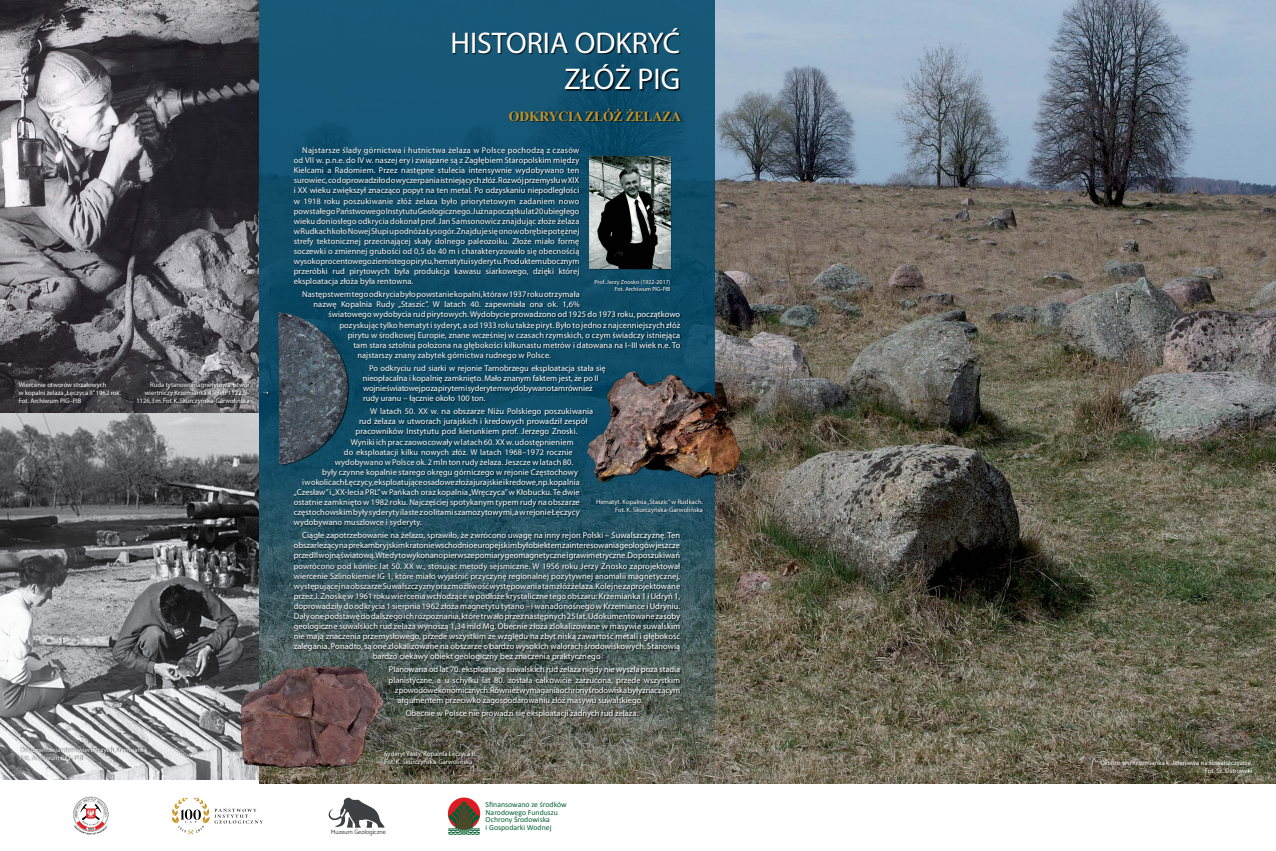
<style>
.page{position:relative;width:1276px;height:851px;background:#fff}
.page>*{position:absolute;margin:0;border:0;box-sizing:border-box;transform-origin:0 0}
.t1{font:30px/36px "Myriad Pro";color:#fff;text-align:right}
.t2{font:700 13.8px "Times New Roman";letter-spacing:-.02em;color:#bd932f}
.t3{font:8.4px/10.1px "Myriad Pro";letter-spacing:.01em;color:#fff;text-align:justify}
.t4{font:8.4px "Myriad Pro";letter-spacing:-.01em;color:#fff}
.t5{font:7.77px/7.8px "Calibri";color:#006031}
.t6{font:6.6px/7.9px "Myriad Pro";color:#fff}
.t7{font:6.21px "Catamaran";color:#3b3c41}
.t8{font:6px/7.2px "Myriad Pro";color:#fff;text-align:right}
</style>
<div class="page">
<img style="left:0;top:0;width:259px;height:413px">
<img style="left:0;top:413px;width:259px;height:366px">
<img style="left:714px;top:0;width:562px;height:783px">
<svg style="left:259px;top:0;width:455px;height:783px;background:#2a5769"></svg>
<div style="left:453px;top:29px;width:228px;height:63px;background:#000;opacity:.75"></div>
<div style="left:509px;top:108px;width:173px;height:14px;background:#000;opacity:.75"></div>
<div style="left:294px;top:147px;width:387px;height:571px;background:#000;opacity:.75"></div>
<div style="left:595px;top:279px;width:76px;height:13px;background:#000;opacity:.75"></div>
<div style="left:589px;top:156px;width:82px;height:113px;background:#000;opacity:.75"></div>
<img style="left:589px;top:157px;width:81px;height:111px">
<img style="left:582px;top:368px;width:163px;height:116px">
<div style="left:596px;top:498px;width:108px;height:16px;background:#000;opacity:.75"></div>
<div style="left:20px;top:746px;width:130px;height:14px;background:#000;opacity:.75"></div>
<img style="left:274px;top:307px;width:84px;height:164px">
<div style="left:137px;top:382px;width:114px;height:23px;background:#000;opacity:.75"></div>
<img style="left:232px;top:661px;width:154px;height:109px">
<div style="left:384px;top:751px;width:93px;height:15px;background:#000;opacity:.75"></div>
<svg style="left:73px;top:796px;width:35px;height:38px"></svg>
<svg style="left:172px;top:797px;width:91px;height:37px"></svg>
<svg style="left:328px;top:797px;width:56px;height:30px"></svg>
<svg style="left:448px;top:797px;width:32px;height:32px"></svg>
<svg style="left:448px;top:800px;width:32px;height:34px"></svg>
<svg style="left:263px;top:391px;width:7px;height:5px"></svg>
<p class="t6" style="left:19px;top:380px;width:104px">Wiercenie otworów strzałowych<br>w kopalni żelaza „Łęczyca II” 1962 rok.<br>Fot. Archiwum PIG–PIB</p>
<p class="t6" style="left:136px;top:380px;width:115px;text-align:right">Ruda tytanowomagnetytowa, otwór wiertniczy Krzemianka 4, głęb 1122,5–<br>1126,3 m. Fot. K. Skurczyńska-Garwolińska</p>
<p class="t6" style="left:20px;top:745px;width:130px">Dokumentacja rdzeni wiertniczych, Krzemianka.<br>Fot. Archiwum PIG–PIB</p>
<h1 class="t1" style="left:450px;top:25px;width:231px">HISTORIA ODKRYĆ<br>ZŁÓŻ PIG</h1>
<h2 class="t2" style="left:509px;top:106px;width:174px">ODKRYCIA ZŁÓŻ ŻELAZA</h2>
<p class="t3" style="left:294px;top:145px;width:287px;text-indent:9px">Najstarsze ślady górnictwa i hutnictwa żelaza w Polsce pochodzą z czasów od VII w. p.n.e. do IV w. naszej ery i związane są z Zagłębiem Staropolskim między Kielcami a Radomiem. Przez następne stulecia intensywnie wydobywano ten surowiec, co doprowadziło do wyczerpania istniejących złóż. Rozwój przemysłu w XIX i XX wieku zwiększył znacząco popyt na ten metal. Po odzyskaniu niepodległości w 1918 roku poszukiwanie złóż żelaza było priorytetowym zadaniem nowo powstałego Państwowego Instytutu Geologicznego. Już na początku lat 20 ubiegłego wieku doniosłego odkrycia dokonał prof. Jan Samsonowicz znajdując złoże żelaza w Rudkach koło Nowej Słupi u podnóża Łysogór. Znajduje się ono w obrębie potężnej strefy tektonicznej przecinającej skały dolnego paleozoiku. Złoże miało formę soczewki o zmiennej grubości od 0,5 do 40 m i charakteryzowało się obecnością wysokoprocentowego ziemistego pirytu, hematytu i syderytu. Produktem ubocznym przeróbki rud pirytowych była produkcja kawasu siarkowego, dzięki której eksploatacja złoża była rentowna.</p>
<p class="t3" style="left:302px;top:289px;width:279px">Następstwem tego odkrycia było powstanie kopalni, która w 1937 roku otrzymała</p>
<p class="t3" style="left:313px;top:299px;width:268px">nazwę Kopalnia Rudy „Staszic”. W latach 40. zapewniała ona ok. 1,6%</p>
<p class="t3" style="left:328px;top:309px;width:353px">światowego wydobycia rud pirytowych. Wydobycie prowadzono od 1925 do 1973 roku, początkowo</p>
<p class="t3" style="left:339px;top:319px;width:342px">pozyskując tylko hematyt i syderyt, a od 1933 roku także piryt. Było to jedno z najcenniejszych złóż</p>
<p class="t3" style="left:348px;top:329px;width:334px">pirytu w środkowej Europie, znane wcześniej w czasach rzymskich, o czym świadczy istniejąca</p>
<p class="t3" style="left:353px;top:339px;width:328px">tam stara sztolnia położona na głębokości kilkunastu metrów i datowana na I–III wiek n.e. To</p>
<p class="t3" style="left:357px;top:350px;width:195px">najstarszy znany zabytek górnictwa rudnego w Polsce.</p>
<p class="t3" style="left:363px;top:363px;width:244px;text-align:left;text-indent:6px">Po odkryciu rud siarki w rejonie Tarnobrzegu eksploatacja stała się nieopłacalna i kopalnię zamknięto. Mało znanym faktem jest, że po II wojnie światowej poza pirytem i syderytem wydobywano tam również rudy uranu – łącznie około 100 ton.</p>
<p class="t3" style="left:370px;top:406px;width:225px">W latach 50. XX w. na obszarze Niżu Polskiego poszukiwania</p>
<p class="t3" style="left:359px;top:416px;width:230px">rud żelaza w utworach jurajskich i kredowych prowadził zespół</p>
<p class="t3" style="left:355px;top:426px;width:223px">pracowników Instytutu pod kierunkiem prof. Jerzego Znoski.</p>
<p class="t3" style="left:351px;top:436px;width:224px">Wyniki ich prac zaowocowały w latach 60. XX w. udostępnieniem</p>
<p class="t3" style="left:344px;top:446px;width:230px">do eksploatacji kilku nowych złóż. W latach 1968–1972 rocznie</p>
<p class="t3" style="left:335px;top:456px;width:240px">wydobywano w Polsce ok. 2 mln ton rudy żelaza. Jeszcze w latach 80.</p>
<p class="t3" style="left:322px;top:466px;width:257px">były czynne kopalnie starego okręgu górniczego w rejonie Częstochowy</p>
<p class="t3" style="left:302px;top:477px;width:279px">i w okolicach Łęczycy, eksploatujące osadowe złoża jurajskie i kredowe, np. kopalnia</p>
<p class="t3" style="left:294px;top:487px;width:288px">„Czesław” i „XX-lecia PRL” w Pańkach oraz kopalnia „Wręczyca” w Kłobucku. Te dwie</p>
<p class="t3" style="left:294px;top:497px;width:288px">ostatnie zamknięto w 1982 roku. Najczęściej spotykanym typem rudy na obszarze</p>
<p class="t3" style="left:294px;top:507px;width:288px">częstochowskim były syderyty ilaste z oolitami szamozytowymi, a w rejonie Łęczycy</p>
<p class="t3" style="left:294px;top:517px;width:130px">wydobywano muszlowce i syderyty.</p>
<p class="t3" style="left:302px;top:530px;width:379px">Ciągłe zapotrzebowanie na żelazo, sprawiło, że zwrócono uwagę na inny rejon Polski – Suwalszczyznę. Ten</p>
<p class="t3" style="left:294px;top:540px;width:388px">obszar leżący na prekambryjskim kratonie wschodnioeuropejskim był obiektem zainteresowania geologów jeszcze</p>
<p class="t3" style="left:294px;top:550px;width:388px">przed II wojną światową. Wtedy to wykonano pierwsze pomiary geomagnetyczne i grawimetryczne. Do poszukiwań</p>
<p class="t3" style="left:294px;top:560px;width:388px">powrócono pod koniec lat 50. XX w., stosując metody sejsmiczne. W 1956 roku Jerzy Znosko zaprojektował</p>
<p class="t3" style="left:294px;top:570px;width:388px">wiercenie Szlinokiemie IG 1, które miało wyjaśnić przyczynę regionalnej pozytywnej anomalii magnetycznej,</p>
<p class="t3" style="left:294px;top:580px;width:388px">występującej na obszarze Suwalszczyzny oraz możliwość występowania tam złóż żelaza. Kolejne zaprojektowane</p>
<p class="t3" style="left:294px;top:590px;width:388px">przez J. Znoskę w 1961 roku wiercenia wchodzące w podłoże krystaliczne tego obszaru: Krzemianka 1 i Udryń 1,</p>
<p class="t3" style="left:294px;top:600px;width:388px">doprowadziły do odkrycia 1 sierpnia 1962 złoża magnetytu tytano – i wanadonośnego w Krzemiance i Udryniu.</p>
<p class="t3" style="left:294px;top:611px;width:388px">Dały one podstawę do dalszego ich rozpoznania, które trwało przez następnych 25 lat. Udokumentowane zasoby</p>
<p class="t3" style="left:294px;top:621px;width:388px">geologiczne suwalskich rud żelaza wynoszą 1,34 mld Mg. Obecnie złoża zlokalizowane w masywie suwalskim</p>
<p class="t3" style="left:294px;top:631px;width:388px">nie mają znaczenia przemysłowego, przede wszystkim ze względu na zbyt niską zawartość metali i głębokość</p>
<p class="t3" style="left:294px;top:641px;width:388px">zalegania. Ponadto, są one zlokalizowane na obszarze o bardzo wysokich walorach środowiskowych. Stanowią</p>
<p class="t3" style="left:373px;top:651px;width:229px">bardzo ciekawy obiekt geologiczny bez znaczenia praktycznego</p>
<p class="t3" style="left:389px;top:664px;width:293px">Planowana od lat 70. eksploatacja suwalskich rud żelaza nigdy nie wyszła poza stadia</p>
<p class="t3" style="left:388px;top:674px;width:293px">planistyczne, a u schyłku lat 80. została całkowicie zarzucona, przede wszystkim</p>
<p class="t4" style="left:395px;top:684px;width:287px">z powodów ekonomicznych. Również wymagania ochrony środowiska były znaczącym</p>
<p class="t3" style="left:397px;top:694px;width:247px">argumentem przeciwko zagospodarowaniu złóż masywu suwalskiego.</p>
<p class="t3" style="left:406px;top:707px;width:234px">Obecnie w Polsce nie prowadzi się eksploatacji żadnych rud żelaza.</p>
<p class="t8" style="left:594px;top:278px;width:77px">Prof. Jerzy Znosko (1922-2017)<br>Fot. Archiwum PIG-PIB</p>
<p class="t6" style="left:596px;top:497px;width:109px;text-align:right">Hematyt. Kopalnia „Staszic” w Rudkach.<br>Fot. K. Skurczyńska-Garwolińska</p>
<p class="t6" style="left:384px;top:749px;width:93px">Syderyt ilasty, Kopalnia Łęczyca II.<br>Fot. K. Skurczyńska-Garwolińska</p>
<p class="t7" style="left:331px;top:828px;width:57px">Muzeum Geologiczne</p>
<p class="t5" style="left:485px;top:800px;width:83px">Sfinansowano ze środków<br>Narodowego Funduszu<br>Ochrony Środowiska<br>i Gospodarki Wodnej</p>
<p class="t6" style="left:1100px;top:758px;width:154px;text-align:right">Okolice wsi Krzemianka k. Jeleniewa na Suwalszczyznie.<br>Fot. Sz. Ostrowski</p>
</div>
